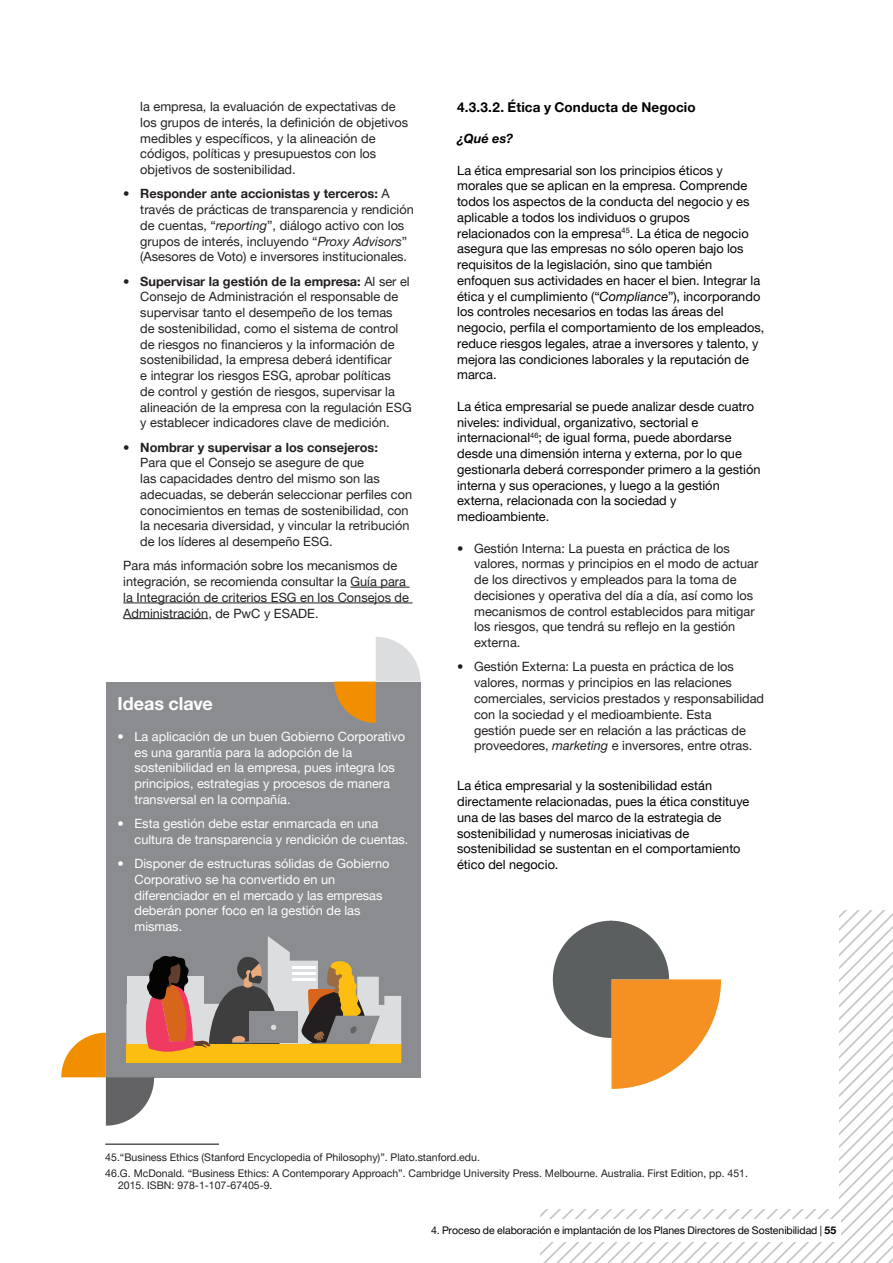
<style>
.page{position:relative;width:893px;height:1263px;background:#fff}
.page>*{position:absolute;margin:0;border:0;box-sizing:border-box;transform-origin:0 0}
.Texto{font:700 18px "Helvetica Neue LT Pro";letter-spacing:-.005em;color:#fff}
.Texto-2{font:700 13.5px "Helvetica Neue LT Pro";letter-spacing:.01em;color:#000}
.topo{font:12.75px/15.8px "Helvetica Neue LT Pro";color:#231f20}
.Texto-3{font:12.75px/15.8px "Helvetica Neue LT Pro";letter-spacing:.005em;color:#000}
.t1{font:12.75px/15.8px "Helvetica Neue LT Pro";color:#fff}
.Texto-4{font:italic 700 12.75px "Helvetica Neue LT Pro";color:#000}
.Pies_de_pagina{font:10.5px/12px "Helvetica Neue LT Pro";color:#231f20}
.Folio_publication_Right{font:10.5px "Helvetica Neue LT Pro";letter-spacing:-.005em;color:#000}
.s1{font-weight:700}
.s2{font-style:italic}
</style>
<div class="page">
<svg style="left:540px;top:910px;width:353px;height:353px"></svg>
<div style="left:425px;top:1219px;width:416px;height:23px;background:#fff"></div>
<hr style="left:350px;top:587px;width:60px;height:1px;background:#231f20">
<hr style="left:123px;top:603px;width:290px;height:1px;background:#231f20">
<hr style="left:123px;top:618px;width:85px;height:1px;background:#231f20">
<hr style="left:105px;top:1144px;width:114px;height:1px;background:#000">
<div style="left:106px;top:682px;width:315px;height:395px;background:#8a8c8f"></div>
<svg style="left:334px;top:637px;width:87px;height:86px"></svg>
<svg style="left:61px;top:936px;width:340px;height:189px"></svg>
<svg style="left:553px;top:921px;width:168px;height:168px"></svg>
<p class="topo" style="left:140px;top:98px;width:269px">la empresa, la evaluación de expectativas de los grupos de interés, la definición de objetivos medibles y específicos, y la alineación de códigos, políticas y presupuestos con los objetivos de sostenibilidad.</p>
<p class="topo" style="left:140px;top:186px;width:275px;text-indent:-17px"><span class="s1">• Responder ante accionistas y terceros:</span> A través de prácticas de transparencia y rendición de cuentas, “<span class="s2">reporting</span>”, diálogo activo con los grupos de interés, incluyendo “<span class="s2">Proxy Advisors</span>” (Asesores de Voto) e inversores institucionales.</p>
<p class="topo" style="left:140px;top:273px;width:273px;text-indent:-17px"><span class="s1">• Supervisar la gestión de la empresa:</span> Al ser el Consejo de Administración el responsable de supervisar tanto el desempeño de los temas<br>de sostenibilidad, como el sistema de control de riesgos no financieros y la información de sostenibilidad, la empresa deberá identificar<br>e integrar los riesgos ESG, aprobar políticas<br>de control y gestión de riesgos, supervisar la alineación de la empresa con la regulación ESG y establecer indicadores clave de medición.</p>
<p class="topo" style="left:140px;top:439px;width:273px;text-indent:-17px"><span class="s1">• Nombrar y supervisar a los consejeros:<br></span>Para que el Consejo se asegure de que<br>las capacidades dentro del mismo son las adecuadas, se deberán seleccionar perfiles con conocimientos en temas de sostenibilidad, con la necesaria diversidad, y vincular la retribución de los líderes al desempeño ESG.</p>
<p class="topo" style="left:123px;top:558px;width:287px">Para más información sobre los mecanismos de integración, se recomienda consultar la Guía para la Integración de criterios ESG en los Consejos de Administración, de PwC y ESADE.</p>
<p class="Texto" style="left:117px;top:692px;width:97px">Ideas clave</p>
<p class="t1" style="left:135px;top:728px;width:272px;text-indent:-17px">• La aplicación de un buen Gobierno Corporativo es una garantía para la adopción de la sostenibilidad en la empresa, pues integra los principios, estrategias y procesos de manera transversal en la compañía.</p>
<p class="t1" style="left:135px;top:815px;width:275px;text-indent:-17px">• Esta gestión debe estar enmarcada en una cultura de transparencia y rendición de cuentas.</p>
<p class="t1" style="left:135px;top:855px;width:257px;text-indent:-17px">• Disponer de estructuras sólidas de Gobierno Corporativo se ha convertido en un diferenciador en el mercado y las empresas deberán poner foco en la gestión de las mismas.</p>
<p class="Texto-2" style="left:457px;top:99px;width:240px">4.3.3.2. Ética y Conducta de Negocio</p>
<p class="Texto-4" style="left:457px;top:131px;width:58px">¿Qué es?</p>
<p class="Texto-3" style="left:457px;top:162px;width:309px">La ética empresarial son los principios éticos y morales que se aplican en la empresa. Comprende todos los aspectos de la conducta del negocio y es aplicable a todos los individuos o grupos relacionados con la empresa<sup>45</sup>. La ética de negocio asegura que las empresas no sólo operen bajo los requisitos de la legislación, sino que también enfoquen sus actividades en hacer el bien. Integrar la ética y el cumplimiento (“<span class="s2">Compliance</span>”), incorporando los controles necesarios en todas las áreas del negocio, perfila el comportamiento de los empleados, reduce riesgos legales, atrae a inversores y talento, y mejora las condiciones laborales y la reputación de marca.</p>
<p class="Texto-3" style="left:457px;top:398px;width:305px">La ética empresarial se puede analizar desde cuatro niveles: individual, organizativo, sectorial e internacional<sup>46</sup>; de igual forma, puede abordarse desde una dimensión interna y externa, por lo que gestionarla deberá corresponder primero a la gestión interna y sus operaciones, y luego a la gestión externa, relacionada con la sociedad y medioambiente.</p>
<p class="topo" style="left:474px;top:540px;width:286px;text-indent:-17px">• Gestión Interna: La puesta en práctica de los valores, normas y principios en el modo de actuar de los directivos y empleados para la toma de decisiones y operativa del día a día, así como los mecanismos de control establecidos para mitigar los riesgos, que tendrá su reflejo en la gestión externa.</p>
<p class="topo" style="left:474px;top:659px;width:291px;text-indent:-17px">• Gestión Externa: La puesta en práctica de los valores, normas y principios en las relaciones comerciales, servicios prestados y responsabilidad con la sociedad y el medioambiente. Esta<br>gestión puede ser en relación a las prácticas de proveedores, <span class="s2">marketing</span> e inversores, entre otras.</p>
<p class="Texto-3" style="left:457px;top:777px;width:294px">La ética empresarial y la sostenibilidad están directamente relacionadas, pues la ética constituye una de las bases del marco de la estrategia de sostenibilidad y numerosas iniciativas de sostenibilidad se sustentan en el comportamiento ético del negocio.</p>
<p class="Pies_de_pagina" style="left:105px;top:1151px;width:376px">45.“Business Ethics (Stanford Encyclopedia of Philosophy)”. Plato.stanford.edu.</p>
<p class="Pies_de_pagina" style="left:118px;top:1167px;width:631px;text-indent:-13px">46.G. McDonald. “Business Ethics: A Contemporary Approach”. Cambridge University Press. Melbourne. Australia. First Edition, pp. 451.<br>2015. ISBN: 978-1-107-67405-9.</p>
<p class="Folio_publication_Right" style="left:431px;top:1224px;width:407px">4. Proceso de elaboración e implantación de los Planes Directores de Sostenibilidad | <span class="s1">55</span></p>
</div>
